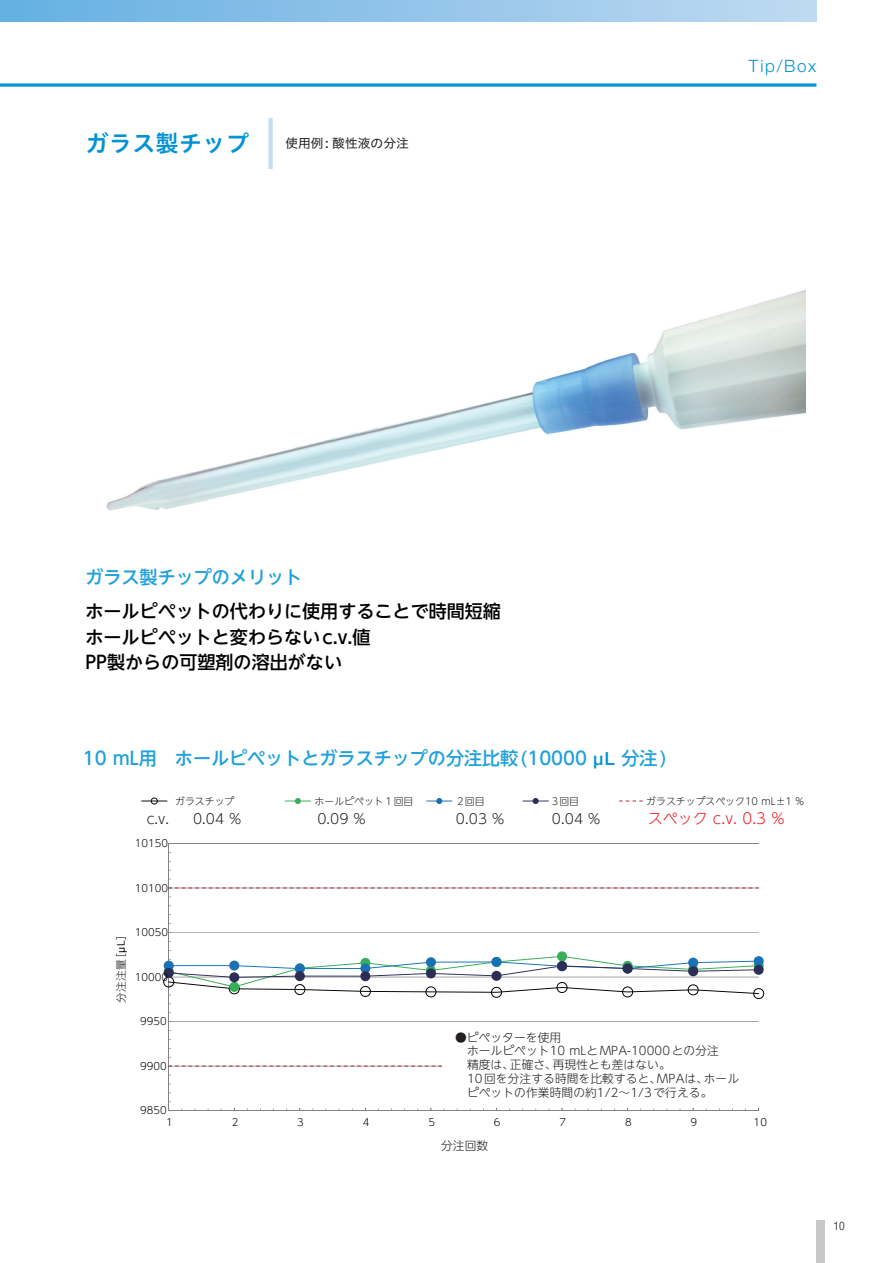
<style>
.page{position:relative;width:893px;height:1263px;background:#fff}
.page>*{position:absolute;margin:0;border:0;box-sizing:border-box;transform-origin:0 0}
.t1{font:23.4px "Hiragino UD Sans Std W6";color:#0093d5}
.t2{font:500 18px/25.5px "UD Shin Go NT Pro";color:#000}
.t3{font:500 18px "UD Shin Go NT Pro";color:#20a1db}
.t4{font:300 16.95px "Helvetica Neue LT Std";letter-spacing:.1em;color:#0093d5}
.t5{font:300 14.85px "UD Shin Go NT Pro";color:#ee1d23}
.t6{font:300 13.8px "UD Shin Go NT Pro";letter-spacing:.01em;color:#231f20}
.t7{font:12.75px "Hiragino UD Sans Std W4";color:#231f20}
.t8{font:300 11.7px/13.8px "UD Shin Go NT Pro";letter-spacing:.01em;color:#231f20}
.t9{font:300 condensed 11.7px "Helvetica Neue LT Std";color:#231f20}
.t10{font:300 10.65px "UD Shin Go NT Pro";color:#231f20}
.t11{font:300 10.05px "UD Shin Go Pr 6 N";letter-spacing:.005em;color:#030303}
.t12{font:300 9.75px "UD Shin Go NT Pro";letter-spacing:.01em;color:#231f20}
.s1{font-family:"Helvetica Neue LT Std";color:#0093d5}
.s2{font-family:"Arial";font-weight:400;color:#000}
.s3{font-family:"Arial";font-weight:400}
</style>
<div class="page">
<svg style="left:0;top:83px;width:816px;height:4px;background:#33a8dd"></svg>
<div style="left:816px;top:1220px;width:9px;height:43px;background:#c7c8ca"></div>
<div style="left:0;top:0;width:816px;height:21px;background:linear-gradient(to right,#64b0e2,#c0d9f1)"></div>
<img style="left:106px;top:289px;width:700px;height:222px">
<div style="left:268px;top:118px;width:5px;height:51px;background:#c3ddf2"></div>
<hr style="left:169px;top:843px;width:590px;height:1px;background:#838588">
<svg style="left:168px;top:843px;width:3px;height:21px"></svg>
<svg style="left:141px;top:797px;width:26px;height:7px"></svg>
<svg style="left:285px;top:798px;width:26px;height:6px"></svg>
<svg style="left:426px;top:798px;width:26px;height:6px"></svg>
<svg style="left:523px;top:798px;width:26px;height:6px"></svg>
<svg style="left:619px;top:800px;width:24px;height:1px"></svg>
<hr style="left:168px;top:864px;width:1px;height:68px;background:#838588">
<hr style="left:168px;top:1000px;width:1px;height:68px;background:#838588">
<svg style="left:163px;top:870px;width:601px;height:197px"></svg>
<div style="left:442px;top:1025px;width:354px;height:43px;background:#fff"></div>
<hr style="left:168px;top:1068px;width:1px;height:43px;background:#838588">
<hr style="left:169px;top:1110px;width:590px;height:1px;background:#838588">
<svg style="left:169px;top:1075px;width:2px;height:35px"></svg>
<h1 class="t1" style="left:85px;top:126px;width:165px">ガラス製チップ</h1>
<p class="t7" style="left:285px;top:134px;width:125px">使用例: 酸性液の分注</p>
<h3 class="t4" style="left:749px;top:56px;width:69px">Tip/Box</h3>
<h2 class="t3" style="left:85px;top:563px;width:218px">ガラス製チップのメリット</h2>
<h2 class="t2" style="left:85px;top:598px;width:417px">ホールピペットの代わりに使用することで時間短縮ホールピペットと変わらないc.v.値<br>PP製からの可塑剤の溶出がない</h2>
<h2 class="t3" style="left:83px;top:744px;width:585px">10 mL用　ホールピペットとガラスチップの分注比較(10000 <span class="s1">μL</span> 分注)</h2>
<p class="t12" style="left:175px;top:794px;width:61px">ガラスチップ</p>
<p class="t12" style="left:315px;top:794px;width:100px">ホールピペット１回目</p>
<p class="t12" style="left:457px;top:794px;width:29px">2回目</p>
<p class="t12" style="left:552px;top:794px;width:29px">3回目</p>
<p class="t12" style="left:646px;top:794px;width:159px">ガラスチップスペック10 mL±1 %</p>
<p class="t6" style="left:147px;top:807px;width:24px">c.v.</p>
<p class="t6" style="left:193px;top:807px;width:50px">0.04 %</p>
<p class="t6" style="left:317px;top:807px;width:50px">0.09 %</p>
<p class="t6" style="left:456px;top:807px;width:50px">0.03 %</p>
<p class="t6" style="left:552px;top:807px;width:50px">0.04 %</p>
<p class="t5" style="left:648px;top:807px;width:138px">スペック c.v. 0.3 %</p>
<p class="t11" style="left:135px;top:835px;width:35px">10150</p>
<p class="t11" style="left:135px;top:880px;width:35px">10100</p>
<p class="t10" style="left:113px;top:1003px;width:80px;rotate:-90deg">分注注量［<span class="s2">μ</span><span class="s3">L</span>］　</p>
<p class="t11" style="left:135px;top:924px;width:35px">10050</p>
<p class="t11" style="left:135px;top:969px;width:35px">10000</p>
<p class="t11" style="left:140px;top:1013px;width:28px">9950</p>
<p class="t11" style="left:140px;top:1058px;width:28px">9900</p>
<p class="t11" style="left:140px;top:1102px;width:28px">9850</p>
<p class="t8" style="left:467px;top:1030px;width:274px;text-indent:-12px">●ピペッターを使用<br>ホールピペット10 mLとMPA-10000との分注<br>精度は、正確さ、再現性とも差はない。<br>10回を分注する時間を比較すると、MPAは、ホールピペットの作業時間の約1/2～1/3で行える。</p>
<p class="t11" style="left:166px;top:1114px;width:8px">1</p>
<p class="t11" style="left:232px;top:1114px;width:8px">2</p>
<p class="t11" style="left:297px;top:1114px;width:8px">3</p>
<p class="t11" style="left:363px;top:1114px;width:8px">4</p>
<p class="t11" style="left:428px;top:1114px;width:8px">5</p>
<p class="t11" style="left:494px;top:1114px;width:8px">6</p>
<p class="t11" style="left:559px;top:1114px;width:8px">7</p>
<p class="t11" style="left:625px;top:1114px;width:8px">8</p>
<p class="t11" style="left:691px;top:1114px;width:8px">9</p>
<p class="t11" style="left:754px;top:1114px;width:15px">10</p>
<p class="t8" style="left:441px;top:1138px;width:49px">分注回数</p>
<p class="t9" style="left:833px;top:1219px;width:13px">10</p>
</div>
